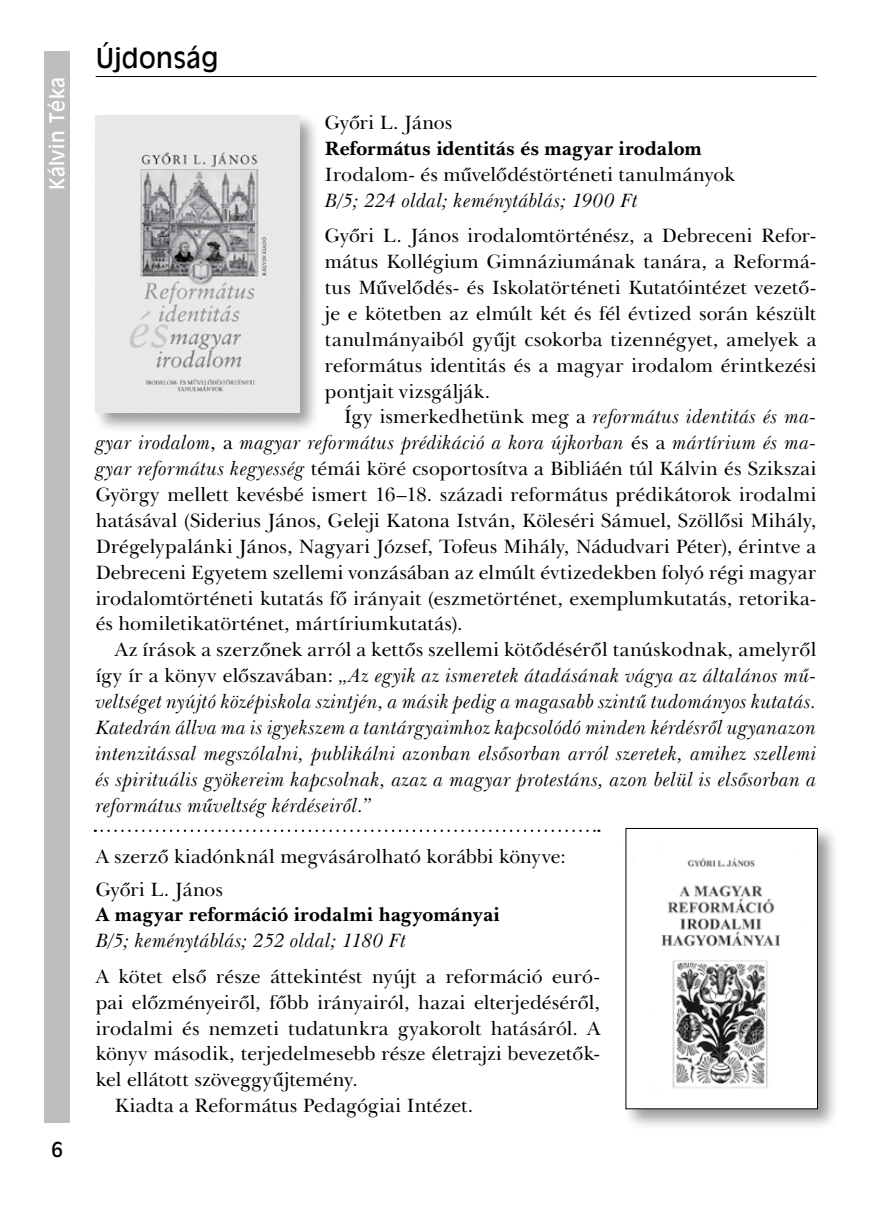
<style>
.page{position:relative;width:893px;height:1212px;background:#fff}
.page>*{position:absolute;margin:0;border:0;box-sizing:border-box;transform-origin:0 0}
.t1{font:27px "Incised 901 PFL";letter-spacing:.015em;color:#000}
.t2{font:20.25px "Incised 901 PFL";letter-spacing:.025em;color:#fff}
.t3{font:20.25px "Incised 901 PFL";color:#000}
.t4{font:19.8px/25.9px "New Baskerville PFL";letter-spacing:.005em;color:#000;text-align:justify}
.t5{font:italic 19.8px/25.9px "New Baskerville PFL";letter-spacing:.02em;color:#000;text-align:justify}
.t6{font:700 19.8px "New Baskerville PFL";letter-spacing:.005em;color:#000}
.s1{font-style:italic}
.s2{font-style:normal}
</style>
<div class="page">
<div style="left:45px;top:51px;width:25px;height:1072px;background:#bcbec0"></div>
<hr style="left:96px;top:76px;width:720px;height:1px;background:#000">
<div style="left:93px;top:112px;width:228px;height:321px;background:#000;opacity:.4"></div>
<img style="left:96px;top:115px;width:203px;height:297px">
<div style="left:622px;top:825px;width:217px;height:305px;background:#000;opacity:.4"></div>
<img style="left:628px;top:830px;width:188px;height:277px">
<div style="left:626px;top:828px;width:192px;height:281px;border:1px solid #000"></div>
<svg style="left:102px;top:830px;width:497px;height:2px"></svg>
<p class="t2" style="left:45px;top:190px;width:115px;rotate:-90deg">Kálvin Téka</p>
<p class="t3" style="left:51px;top:1137px;width:14px">6</p>
<h1 class="t1" style="left:96px;top:42px;width:124px">Újdonság</h1>
<p class="t4" style="left:325px;top:109px;width:129px">Győri L. János</p>
<p class="t6" style="left:325px;top:136px;width:378px">Református identitás és magyar irodalom</p>
<p class="t4" style="left:325px;top:161px;width:411px">Irodalom- és művelődéstörténeti tanulmányok</p>
<p class="t5" style="left:325px;top:187px;width:314px">B/5; 224 oldal; keménytáblás; 1900 Ft</p>
<p class="t4" style="left:325px;top:223px;width:493px">Győri L. János irodalomtörténész, a Debreceni Refor&shy;mátus Kollégium Gimnáziumának tanára, a Reformá&shy;tus Művelődés- és Iskolatörténeti Kutatóintézet vezető&shy;je e kötetben az elmúlt két és fél évtized során készült tanulmányaiból gyűjt csokorba tizennégyet, amelyek a református identitás és a magyar irodalom érintkezési pontjait vizsgálják.</p>
<p class="t4" style="left:96px;top:404px;width:722px;text-indent:248px">Így ismerkedhetünk meg a <span class="s1">református identitás és ma&shy;gyar irodalom</span>, a <span class="s1">magyar református prédikáció a kora újkorban</span> és a <span class="s1">mártírium és ma&shy;gyar református kegyesség</span> témái köré csoportosítva a Bibliáén túl Kálvin és Szikszai György mellett kevésbé ismert 16–18. századi református prédikátorok irodalmi hatásával (Siderius János, Geleji Katona István, Köleséri Sámuel, Szöllősi Mihály, Drégelypalánki János, Nagyari József, Tofeus Mihály, Nádudvari Péter), érintve a Debreceni Egyetem szellemi vonzásában az elmúlt évtizedekben folyó régi magyar irodalomtörténeti kutatás fő irányait (eszmetörténet, exemplumkutatás, retorika&shy;és homiletikatörténet, mártíriumkutatás).</p>
<p class="t5" style="left:96px;top:637px;width:722px;text-indent:19px"><span class="s2">Az írások a szerzőnek arról a kettős szellemi kötődéséről tanúskodnak, amelyről így ír a könyv előszavában:</span> „Az egyik az ismeretek átadásának vágya az általános mű&shy;veltséget nyújtó középiskola szintjén, a másik pedig a magasabb szintű tudományos kutatás.<br>Katedrán állva ma is igyekszem a tantárgyaimhoz kapcsolódó minden kérdésről ugyanazon intenzitással megszólalni, publikálni azonban elsősorban arról szeretek, amihez szellemi és spirituális gyökereim kapcsolnak, azaz a magyar protestáns, azon belül is elsősorban a református műveltség kérdéseiről.”</p>
<p class="t4" style="left:96px;top:840px;width:472px;line-height:32.2px">A szerző kiadónknál megvásárolható korábbi könyve:<br>Győri L. János</p>
<p class="t6" style="left:96px;top:902px;width:406px">A magyar reformáció irodalmi hagyományai</p>
<p class="t5" style="left:96px;top:928px;width:312px">B/5; keménytáblás; 252 oldal; 1180 Ft</p>
<p class="t4" style="left:96px;top:963px;width:506px">A kötet első része áttekintést nyújt a reformáció euró-</p>
<p class="t4" style="left:96px;top:989px;width:506px">pai előzményeiről, főbb irányairól, hazai elterjedéséről,</p>
<p class="t4" style="left:96px;top:1015px;width:506px">irodalmi és nemzeti tudatunkra gyakorolt hatásáról. A</p>
<p class="t4" style="left:96px;top:1041px;width:506px">könyv második, terjedelmesebb része életrajzi bevezetők-</p>
<p class="t4" style="left:96px;top:1067px;width:264px">kel ellátott szöveggyűjtemény.</p>
<p class="t4" style="left:115px;top:1092px;width:360px">Kiadta a Református Pedagógiai Intézet.</p>
</div>
